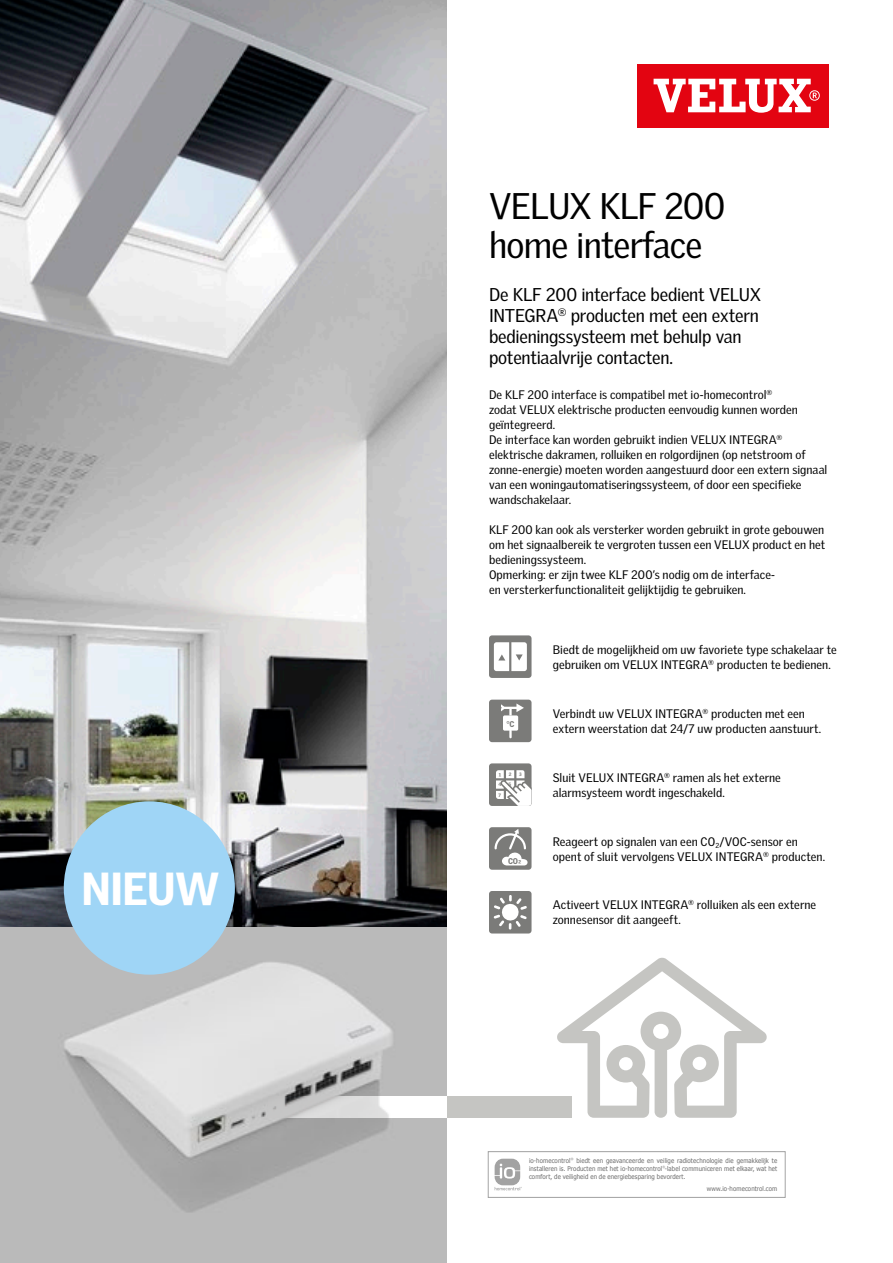
<style>
.page{position:relative;width:893px;height:1263px;background:#fff}
.page>*{position:absolute;margin:0;border:0;box-sizing:border-box;transform-origin:0 0}
.t1{font:900 45px "Velux Gothic";letter-spacing:-.02em;color:#fff}
.t2{font:36px/39px "Velux Gothic";letter-spacing:-.02em;color:#000}
.t3{font:18px/21px "Velux Gothic";letter-spacing:-.01em;color:#000}
.t4{font:12px/15px "Velux Gothic";letter-spacing:.005em;color:#000}
.t5{font:900 8.1px "Velux Gothic";color:#7b7b79}
.t6{font:6.6px/7.9px "Tahoma";letter-spacing:.015em;color:#6e6e6e;text-align:right;scale:.92 1}
.t7{font:900 4.8px/10.5px "Velux Gothic";color:#7b7b79}
.t8{font:3px "Tahoma";color:#6e6e6e;scale:.95 1}
</style>
<div class="page">
<img style="left:0;top:0;width:446px;height:927px">
<div style="left:637px;top:64px;width:192px;height:64px;background:#e30411"></div>
<svg style="left:654px;top:79px;width:166px;height:34px"></svg>
<div style="left:489px;top:635px;width:42px;height:43px;background:#7b7b79;border-radius:3px"></div>
<div style="left:494px;top:642px;width:33px;height:29px;background:#fff;border-radius:3px"></div>
<svg style="left:498px;top:642px;width:25px;height:30px"></svg>
<div style="left:489px;top:700px;width:42px;height:42px;background:#7b7b79;border-radius:3px"></div>
<div style="left:503px;top:715px;width:15px;height:16px;background:#fff;border-radius:2px"></div>
<svg style="left:509px;top:731px;width:3px;height:6px"></svg>
<svg style="left:501px;top:703px;width:23px;height:12px"></svg>
<div style="left:489px;top:763px;width:42px;height:43px;background:#7b7b79;border-radius:3px"></div>
<svg style="left:496px;top:770px;width:35px;height:36px"></svg>
<div style="left:489px;top:827px;width:42px;height:43px;background:#7b7b79;border-radius:3px"></div>
<svg style="left:494px;top:829px;width:34px;height:36px"></svg>
<div style="left:489px;top:891px;width:42px;height:42px;background:#7b7b79;border-radius:3px"></div>
<svg style="left:494px;top:895px;width:33px;height:34px"></svg>
<svg style="left:557px;top:958px;width:210px;height:160px"></svg>
<div style="left:446px;top:1096px;width:126px;height:22px;background:#c5c5c2"></div>
<img style="left:0;top:927px;width:446px;height:336px">
<img style="left:269px;top:1096px;width:177px;height:22px">
<div style="left:64px;top:801px;width:171px;height:174px;background:#9fd5f6;border-radius:50%"></div>
<div style="left:488px;top:1151px;width:297px;height:46px;border:1px solid #a2a2a2"></div>
<svg style="left:495px;top:1159px;width:27px;height:31px"></svg>
<h1 class="t1" style="left:82px;top:860px;width:140px">NIEUW</h1>
<h2 class="t2" style="left:489px;top:186px;width:238px">VELUX KLF 200 home interface</h2>
<h3 class="t3" style="left:489px;top:284px;width:274px">De KLF 200 interface bedient VELUX INTEGRA<sup>®</sup> producten met een extern bedieningssysteem met behulp van potentiaalvrije contacten.</h3>
<p class="t4" style="left:489px;top:387px;width:340px">De KLF 200 interface is compatibel met io-homecontrol<sup>®<br></sup>zodat VELUX elektrische producten eenvoudig kunnen worden geïntegreerd.<br>De interface kan worden gebruikt indien VELUX INTEGRA<sup>® </sup>elektrische dakramen, rolluiken en rolgordijnen (op netstroom of zonne-energie) moeten worden aangestuurd door een extern signaal van een woningautomatiseringssysteem, of door een specifieke wandschakelaar.</p>
<p class="t4" style="left:489px;top:522px;width:338px">KLF 200 kan ook als versterker worden gebruikt in grote gebouwen om het signaalbereik te vergroten tussen een VELUX product en het bedieningssysteem.<br>Opmerking: er zijn twee KLF 200’s nodig om de interface-<br>en versterkerfunctionaliteit gelijktijdig te gebruiken.</p>
<p class="t5" style="left:506px;top:718px;width:10px">°C</p>
<p class="t7" style="left:509px;top:769px;width:4px">2</p>
<p class="t7" style="left:519px;top:769px;width:4px">3</p>
<p class="t5" style="left:499px;top:771px;width:5px">¹</p>
<p class="t7" style="left:499px;top:779px;width:4px">4<br>7</p>
<p class="t7" style="left:509px;top:779px;width:4px">5</p>
<p class="t5" style="left:508px;top:856px;width:15px">CO²</p>
<p class="t4" style="left:553px;top:642px;width:285px">Biedt de mogelijkheid om uw favoriete type schakelaar te gebruiken om VELUX INTEGRA<sup>®</sup> producten te bedienen.</p>
<p class="t4" style="left:553px;top:706px;width:270px">Verbindt uw VELUX INTEGRA<sup>®</sup> producten met een extern weerstation dat 24/7 uw producten aanstuurt.</p>
<p class="t4" style="left:553px;top:770px;width:230px">Sluit VELUX INTEGRA<sup>®</sup> ramen als het externe alarmsysteem wordt ingeschakeld.</p>
<p class="t4" style="left:553px;top:834px;width:274px">Reageert op signalen van een CO<sub>2</sub>/VOC-sensor en opent of sluit vervolgens VELUX INTEGRA<sup>®</sup> producten.</p>
<p class="t4" style="left:553px;top:897px;width:265px">Activeert VELUX INTEGRA<sup>®</sup> rolluiken als een externe zonnesensor dit aangeeft.</p>
<p class="t6" style="left:529px;top:1157px;width:47px">io-homecontrol</p>
<p class="t8" style="left:571px;top:1157px;width:4px">®</p>
<p class="t6" style="left:529px;top:1157px;width:271px">biedt een geavanceerde en veilige radiotechnologie die gemakkelijk te<br>installeren is. Producten met het io-homecontrol -label communiceren met elkaar, wat het</p>
<p class="t8" style="left:662px;top:1165px;width:4px">®</p>
<p class="t6" style="left:529px;top:1172px;width:172px">comfort, de veiligheid en de energiebesparing bevordert.</p>
<p class="t6" style="left:707px;top:1184px;width:78px">www.io-homecontrol.com</p>
</div>
